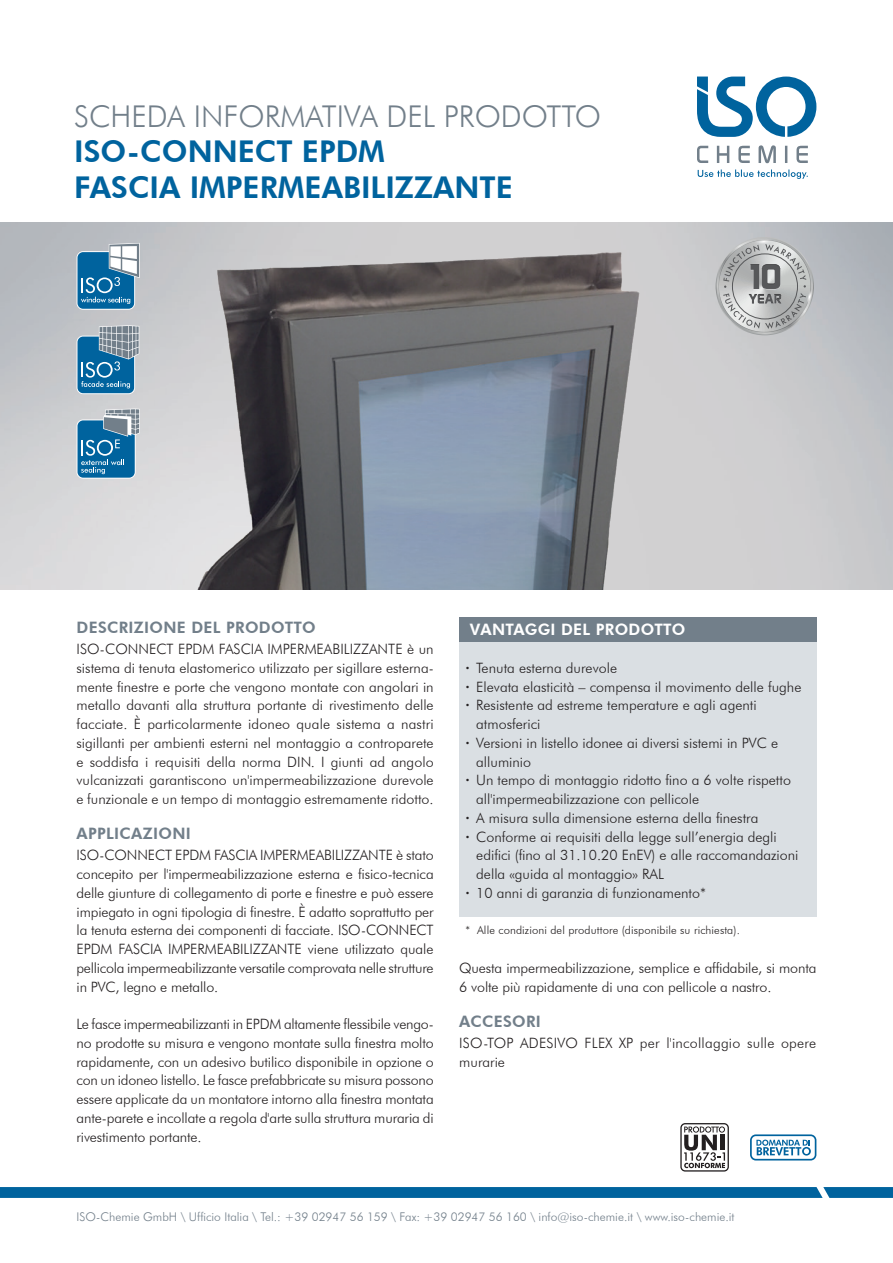
<style>
.page{position:relative;width:893px;height:1263px;background:#fff}
.page>*{position:absolute;margin:0;border:0;box-sizing:border-box;transform-origin:0 0}
.t1{font:800 30px/36px "Futura BT";color:#00639e}
.t2{font:300 30px "Futura BT";color:#727f8a}
.t3{font:800 15.75px "Futura BT";letter-spacing:.02em;color:#727f8a}
.t4{font:800 15.75px "Futura BT";letter-spacing:.02em;color:#fff}
.t5{font:300 14.25px/18.8px "Futura BT";color:#231f20;text-align:justify}
.t6{font:300 12px "Futura BT";color:#727f8a}
.t7{font:300 11.25px "Futura BT";letter-spacing:.01em;color:#231f20}
.s1{font-weight:800}
</style>
<div class="page">
<img style="left:156px;top:235px;width:493px;height:355px">
<svg style="left:77px;top:243px;width:63px;height:67px;background:#5c96b8"></svg>
<svg style="left:77px;top:325px;width:62px;height:69px;background:#558cae"></svg>
<svg style="left:77px;top:408px;width:63px;height:71px;background:#558fb2"></svg>
<svg style="left:680px;top:1122px;width:49px;height:50px"></svg>
<svg style="left:680px;top:1123px;width:49px;height:48px"></svg>
<svg style="left:750px;top:1134px;width:66px;height:26px"></svg>
<div style="left:459px;top:617px;width:357px;height:25px;background:#727f8a"></div>
<div style="left:459px;top:642px;width:357px;height:275px;background:#dadfe3"></div>
<svg style="left:719px;top:238px;width:93px;height:94px;background:#b3b5b5"></svg>
<svg style="left:0;top:1187px;width:893px;height:11px;background:#04659f"></svg>
<svg style="left:697px;top:145px;width:111px;height:18px"></svg>
<svg style="left:698px;top:169px;width:110px;height:10px"></svg>
<svg style="left:697px;top:77px;width:119px;height:60px"></svg>
<h1 class="t2" style="left:74px;top:98px;width:528px">SCHEDA INFORMATIVA DEL PRODOTTO</h1>
<h1 class="t1" style="left:74px;top:133px;width:440px">ISO-CONNECT EPDM<br>FASCIA IMPERMEABILIZZANTE</h1>
<p class="t3" style="left:77px;top:618px;width:241px">DESCRIZIONE DEL PRODOTTO</p>
<p class="t5" style="left:77px;top:639px;width:359px">ISO-CONNECT EPDM FASCIA IMPERMEABILIZZANTE è un sistema di tenuta elastomerico utilizzato per sigillare esterna&shy;mente finestre e porte che vengono montate con angolari in metallo davanti alla struttura portante di rivestimento delle facciate. È particolarmente idoneo quale sistema a nastri sigillanti per ambienti esterni nel montaggio a controparete e soddisfa i requisiti della norma DIN. I giunti ad angolo vulcanizzati garantiscono un'impermeabilizzazione durevole e funzionale e un tempo di montaggio estremamente ridotto.</p>
<p class="t3" style="left:77px;top:824px;width:116px">APPLICAZIONI</p>
<p class="t5" style="left:77px;top:846px;width:359px">ISO-CONNECT EPDM FASCIA IMPERMEABILIZZANTE è stato concepito per l'impermeabilizzazione esterna e fisico-tecnica delle giunture di collegamento di porte e finestre e può essere impiegato in ogni tipologia di finestre. È adatto soprattutto per la tenuta esterna dei componenti di facciate. ISO-CONNECT EPDM FASCIA IMPERMEABILIZZANTE viene utilizzato quale pellicola impermeabilizzante versatile comprovata nelle strutture in PVC, legno e metallo.</p>
<p class="t5" style="left:77px;top:1014px;width:359px">Le fasce impermeabilizzanti in EPDM altamente flessibile vengo&shy;no prodotte su misura e vengono montate sulla finestra molto rapidamente, con un adesivo butilico disponibile in opzione o con un idoneo listello. Le fasce prefabbricate su misura possono essere applicate da un montatore intorno alla finestra montata ante-parete e incollate a regola d'arte sulla struttura muraria di rivestimento portante.</p>
<p class="t4" style="left:470px;top:620px;width:217px">VANTAGGI DEL PRODOTTO</p>
<p class="t5" style="left:466px;top:658px;width:153px"><span class="s1">·</span> Tenuta esterna durevole</p>
<p class="t5" style="left:466px;top:677px;width:337px"><span class="s1">·</span> Elevata elasticità – compensa il movimento delle fughe</p>
<p class="t5" style="left:466px;top:696px;width:293px"><span class="s1">·</span> Resistente ad estreme temperature e agli agenti</p>
<p class="t5" style="left:476px;top:714px;width:66px">atmosferici</p>
<p class="t5" style="left:466px;top:733px;width:314px"><span class="s1">·</span> Versioni in listello idonee ai diversi sistemi in PVC e</p>
<p class="t5" style="left:476px;top:752px;width:56px">alluminio</p>
<p class="t5" style="left:466px;top:771px;width:327px"><span class="s1">·</span> Un tempo di montaggio ridotto fino a 6 volte rispetto</p>
<p class="t5" style="left:476px;top:789px;width:224px">all'impermeabilizzazione con pellicole</p>
<p class="t5" style="left:466px;top:808px;width:294px"><span class="s1">·</span> A misura sulla dimensione esterna della finestra</p>
<p class="t5" style="left:466px;top:827px;width:313px"><span class="s1">·</span> Conforme ai requisiti della legge sull’energia degli</p>
<p class="t5" style="left:476px;top:846px;width:324px">edifici (fino al 31.10.20 EnEV) e alle raccomandazioni</p>
<p class="t5" style="left:476px;top:864px;width:189px">della «guida al montaggio» RAL</p>
<p class="t5" style="left:466px;top:883px;width:242px"><span class="s1">·</span> 10 anni di garanzia di funzionamento*</p>
<p class="t7" style="left:466px;top:923px;width:276px">* Alle condizioni del produttore (disponibile su richiesta).</p>
<p class="t5" style="left:459px;top:958px;width:359px">Questa impermeabilizzazione, semplice e affidabile, si monta<br>6 volte più rapidamente di una con pellicole a nastro.</p>
<p class="t3" style="left:459px;top:1012px;width:83px">ACCESORI</p>
<p class="t5" style="left:459px;top:1033px;width:359px">ISO-TOP ADESIVO FLEX XP per l'incollaggio sulle opere murarie</p>
<p class="t6" style="left:77px;top:1209px;width:660px">ISO-Chemie GmbH \ Ufficio Italia \ Tel.: +39 02947 56 159 \ Fax: +39 02947 56 160 \ info@iso-chemie.it \ www.iso-chemie.it</p>
</div>
